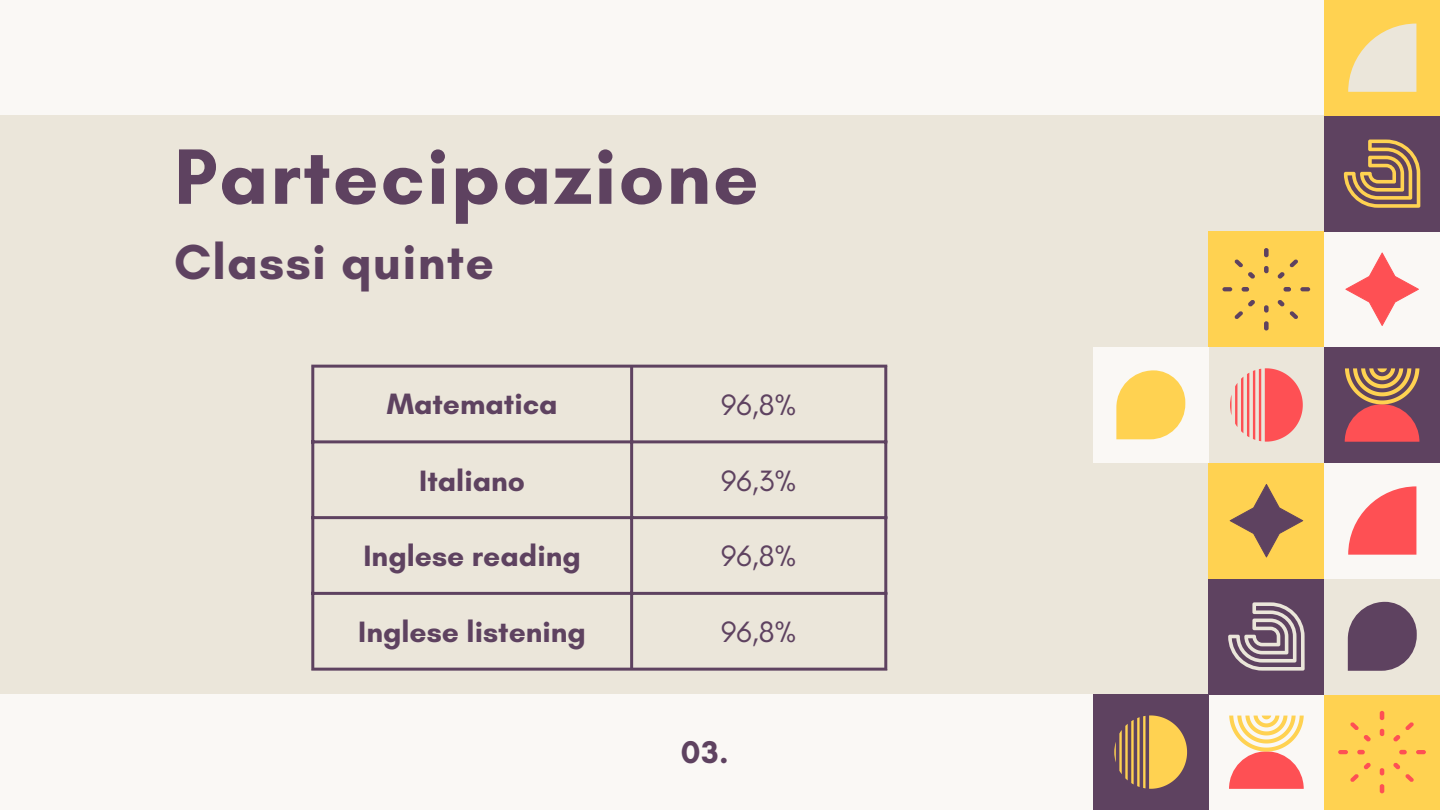
<style>
.page{position:relative;width:1440px;height:810px;background:#faf8f5}
.page>*{position:absolute;margin:0;border:0;box-sizing:border-box;transform-origin:0 0}
.t1{font:700 80px "Glacial Indifference";letter-spacing:.025em;color:#5e4260}
.t2{font:700 50px "Glacial Indifference";letter-spacing:.025em;color:#5e4260}
.t3{font:700 32px "Glacial Indifference";color:#5e4260}
.t4{font:700 30px "Glacial Indifference";color:#5e4260}
.t5{font:30px "Glacial Indifference";color:#5e4260}
</style>
<div class="page">
<div style="left:0;top:116px;width:1440px;height:578px;background:#ebe6da"></div>
<div style="left:1324px;top:463px;width:116px;height:116px;background:#faf8f5"></div>
<div style="left:1324px;top:694px;width:116px;height:116px;background:#ffd251"></div>
<div style="left:1093px;top:694px;width:115px;height:116px;background:#5e4260"></div>
<div style="left:1209px;top:579px;width:115px;height:115px;background:#5e4260"></div>
<div style="left:1209px;top:463px;width:115px;height:116px;background:#ffd251"></div>
<div style="left:1324px;top:232px;width:116px;height:115px;background:#faf8f5"></div>
<div style="left:1209px;top:232px;width:115px;height:115px;background:#ffd251"></div>
<div style="left:1324px;top:347px;width:116px;height:116px;background:#5e4260"></div>
<div style="left:1093px;top:347px;width:115px;height:116px;background:#faf8f5"></div>
<div style="left:1324px;top:0;width:116px;height:116px;background:#ffd251"></div>
<div style="left:1324px;top:116px;width:116px;height:115px;background:#5e4260"></div>
<svg style="left:1230px;top:484px;width:73px;height:73px"></svg>
<svg style="left:1345px;top:253px;width:74px;height:73px"></svg>
<svg style="left:1348px;top:486px;width:68px;height:69px"></svg>
<svg style="left:1229px;top:716px;width:75px;height:73px"></svg>
<svg style="left:1114px;top:715px;width:73px;height:74px"></svg>
<svg style="left:1345px;top:368px;width:74px;height:74px"></svg>
<svg style="left:1348px;top:24px;width:68px;height:68px"></svg>
<svg style="left:1230px;top:368px;width:73px;height:74px"></svg>
<svg style="left:1116px;top:370px;width:69px;height:69px"></svg>
<svg style="left:1348px;top:602px;width:69px;height:69px"></svg>
<hr style="left:1338px;top:750px;width:10px;height:4px;background:#fe5054;border-radius:2px">
<svg style="left:1416px;top:750px;width:10px;height:4px"></svg>
<svg style="left:1380px;top:711px;width:4px;height:9px"></svg>
<svg style="left:1380px;top:784px;width:4px;height:9px"></svg>
<svg style="left:1350px;top:722px;width:21px;height:20px"></svg>
<svg style="left:1393px;top:763px;width:21px;height:19px"></svg>
<svg style="left:1393px;top:722px;width:21px;height:20px"></svg>
<svg style="left:1350px;top:763px;width:21px;height:19px"></svg>
<svg style="left:1380px;top:729px;width:4px;height:7px"></svg>
<svg style="left:1380px;top:768px;width:4px;height:7px"></svg>
<svg style="left:1399px;top:750px;width:8px;height:4px"></svg>
<svg style="left:1357px;top:750px;width:8px;height:4px"></svg>
<svg style="left:1222px;top:287px;width:10px;height:4px"></svg>
<svg style="left:1300px;top:287px;width:10px;height:4px"></svg>
<div style="left:1264px;top:248px;width:5px;height:9px;background:#5e4260;border-radius:2px"></div>
<div style="left:1264px;top:321px;width:5px;height:10px;background:#5e4260;border-radius:2px"></div>
<svg style="left:1290px;top:311px;width:8px;height:8px"></svg>
<svg style="left:1290px;top:259px;width:8px;height:8px"></svg>
<svg style="left:1234px;top:259px;width:21px;height:20px"></svg>
<svg style="left:1278px;top:300px;width:6px;height:7px"></svg>
<svg style="left:1278px;top:272px;width:6px;height:7px"></svg>
<svg style="left:1234px;top:300px;width:21px;height:19px"></svg>
<svg style="left:1264px;top:266px;width:5px;height:7px"></svg>
<svg style="left:1264px;top:305px;width:5px;height:8px"></svg>
<svg style="left:1284px;top:287px;width:7px;height:5px"></svg>
<svg style="left:1242px;top:287px;width:7px;height:5px"></svg>
<svg style="left:1228px;top:602px;width:77px;height:69px"></svg>
<svg style="left:1344px;top:140px;width:76px;height:68px"></svg>
<hr style="left:311px;top:368px;width:3px;height:300px;background:#5e4260">
<hr style="left:630px;top:368px;width:3px;height:300px;background:#5e4260">
<hr style="left:884px;top:368px;width:3px;height:300px;background:#5e4260">
<hr style="left:311px;top:365px;width:576px;height:3px;background:#5e4260">
<hr style="left:311px;top:440px;width:576px;height:3px;background:#5e4260">
<hr style="left:311px;top:516px;width:576px;height:3px;background:#5e4260">
<hr style="left:311px;top:592px;width:576px;height:3px;background:#5e4260">
<hr style="left:311px;top:668px;width:576px;height:3px;background:#5e4260">
<h1 class="t1" style="left:174px;top:128px;width:586px">Partecipazione</h1>
<h2 class="t2" style="left:174px;top:231px;width:322px">Classi quinte</h2>
<p class="t4" style="left:387px;top:386px;width:173px">Matematica</p>
<p class="t5" style="left:721px;top:386px;width:77px">96,8%</p>
<p class="t4" style="left:419px;top:462px;width:107px">Italiano</p>
<p class="t5" style="left:721px;top:462px;width:77px">96,3%</p>
<p class="t4" style="left:364px;top:538px;width:219px">Inglese reading</p>
<p class="t5" style="left:721px;top:538px;width:77px">96,8%</p>
<p class="t4" style="left:358px;top:614px;width:229px">Inglese listening</p>
<p class="t5" style="left:721px;top:614px;width:77px">96,8%</p>
<p class="t3" style="left:681px;top:733px;width:49px">03.</p>
</div>
